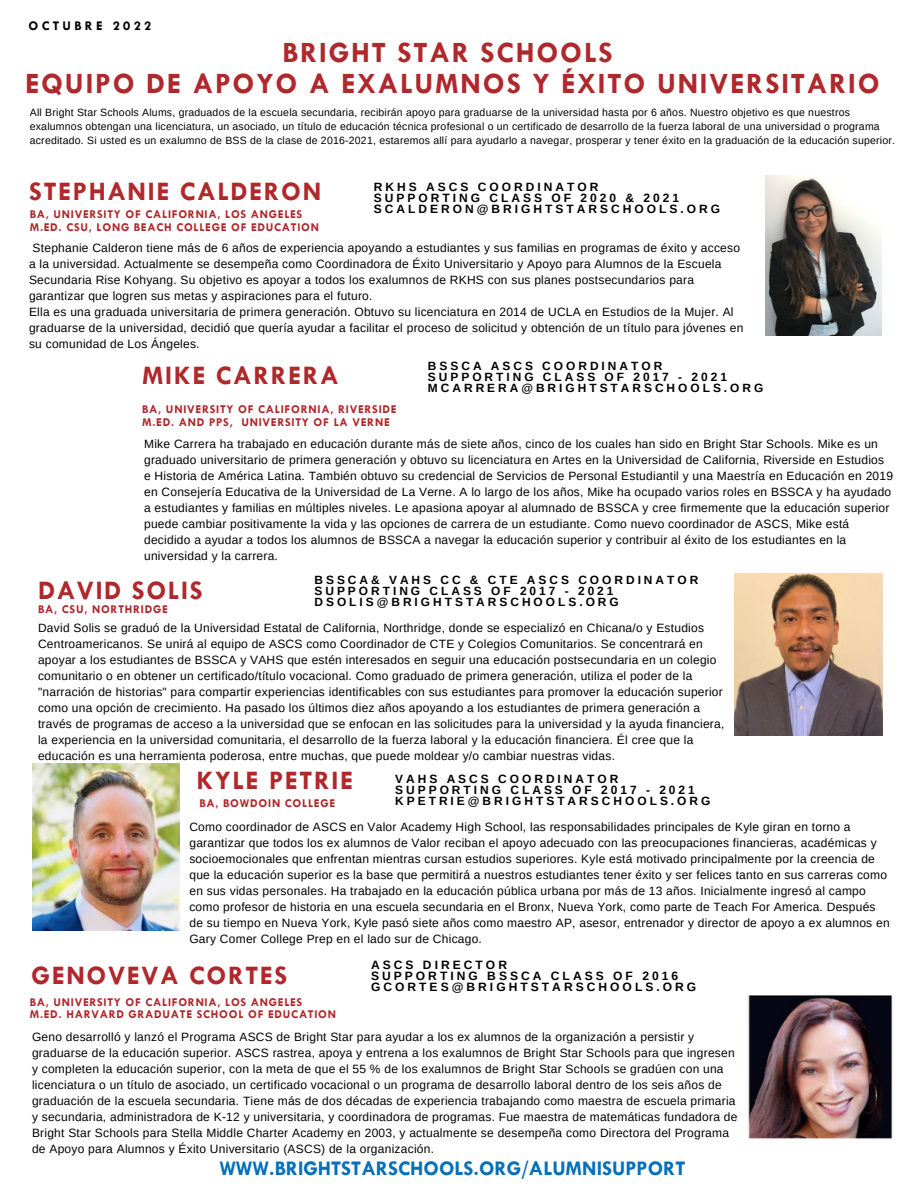
<style>
.page{position:relative;width:918px;height:1188px;background:#fff}
.page>*{position:absolute;margin:0;border:0;box-sizing:border-box;transform-origin:0 0}
.t1{font:700 29.85px/30.8px "Tw Cen";letter-spacing:.06em;color:#af282c;text-align:center}
.t2{font:700 27px "Tw Cen";letter-spacing:.06em;color:#af282c}
.t3{font:700 21px "Tw Cen";color:#0370ba}
.t4{font:700 13.35px "Tw Cen";letter-spacing:.25em;color:#000}
.t5{font:12px/16px "Arimo";letter-spacing:.02em;color:#000}
.t6{font:700 12px/10.9px "Arimo";letter-spacing:.25em;color:#000}
.t7{font:700 12px/12.5px "Tw Cen";letter-spacing:.06em;color:#af282c}
.t8{font:10.5px/14px "Arimo";letter-spacing:.02em;color:#000}
</style>
<div class="page">
<img style="left:32px;top:764px;width:147px;height:166px">
<img style="left:746px;top:995px;width:146px;height:144px">
<img style="left:766px;top:175px;width:115px;height:160px">
<img style="left:735px;top:574px;width:147px;height:162px">
<p class="t4" style="left:28px;top:19px;width:124px">OCTUBRE 2022</p>
<h1 class="t1" style="left:25px;top:37px;width:856px">BRIGHT STAR SCHOOLS<br>EQUIPO DE APOYO A EXALUMNOS Y ÉXITO UNIVERSITARIO</h1>
<p class="t8" style="left:30px;top:105px;width:867px">All Bright Star Schools Alums, graduados de la escuela secundaria, recibirán apoyo para graduarse de la universidad hasta por 6 años. Nuestro objetivo es que nuestros exalumnos obtengan una licenciatura, un asociado, un título de educación técnica profesional o un certificado de desarrollo de la fuerza laboral de una universidad o programa acreditado. Si usted es un exalumno de BSS de la clase de 2016-2021, estaremos allí para ayudarlo a navegar, prosperar y tener éxito en la graduación de la educación superior.</p>
<h2 class="t2" style="left:29px;top:177px;width:294px">STEPHANIE CALDERON</h2>
<p class="t7" style="left:30px;top:208px;width:291px">BA, UNIVERSITY OF CALIFORNIA, LOS ANGELES<br>M.ED. CSU, LONG BEACH COLLEGE OF EDUCATION</p>
<p class="t6" style="left:374px;top:182px;width:348px">RKHS ASCS COORDINATOR<br>SUPPORTING CLASS OF 2020 &amp; 2021<br>SCALDERON@BRIGHTSTARSCHOOLS.ORG</p>
<p class="t5" style="left:29px;top:240px;width:716px">Stephanie Calderon tiene más de 6 años de experiencia apoyando a estudiantes y sus familias en programas de éxito y acceso a la universidad. Actualmente se desempeña como Coordinadora de Éxito Universitario y Apoyo para Alumnos de la Escuela Secundaria Rise Kohyang. Su objetivo es apoyar a todos los exalumnos de RKHS con sus planes postsecundarios para garantizar que logren sus metas y aspiraciones para el futuro.<br>Ella es una graduada universitaria de primera generación. Obtuvo su licenciatura en 2014 de UCLA en Estudios de la Mujer. Al graduarse de la universidad, decidió que quería ayudar a facilitar el proceso de solicitud y obtención de un título para jóvenes en su comunidad de Los Ángeles.</p>
<p class="t6" style="left:428px;top:361px;width:301px">BSSCA ASCS COORDINATOR<br>SUPPORTING CLASS OF 2017 - 2021</p>
<h2 class="t2" style="left:142px;top:361px;width:198px">MIKE CARRERA</h2>
<p class="t6" style="left:428px;top:383px;width:337px">MCARRERA@BRIGHTSTARSCHOOLS.ORG</p>
<p class="t7" style="left:142px;top:403px;width:256px">BA, UNIVERSITY OF CALIFORNIA, RIVERSIDE<br>M.ED. AND PPS, UNIVERSITY OF LA VERNE</p>
<p class="t5" style="left:144px;top:436px;width:750px">Mike Carrera ha trabajado en educación durante más de siete años, cinco de los cuales han sido en Bright Star Schools. Mike es un graduado universitario de primera generación y obtuvo su licenciatura en Artes en la Universidad de California, Riverside en Estudios e Historia de América Latina. También obtuvo su credencial de Servicios de Personal Estudiantil y una Maestría en Educación en 2019 en Consejería Educativa de la Universidad de La Verne. A lo largo de los años, Mike ha ocupado varios roles en BSSCA y ha ayudado a estudiantes y familias en múltiples niveles. Le apasiona apoyar al alumnado de BSSCA y cree firmemente que la educación superior puede cambiar positivamente la vida y las opciones de carrera de un estudiante. Como nuevo coordinador de ASCS, Mike está decidido a ayudar a todos los alumnos de BSSCA a navegar la educación superior y contribuir al éxito de los estudiantes en la universidad y la carrera.</p>
<p class="t6" style="left:315px;top:574px;width:385px">BSSCA&amp; VAHS CC &amp; CTE ASCS COORDINATOR<br>SUPPORTING CLASS OF 2017 - 2021<br>DSOLIS@BRIGHTSTARSCHOOLS.ORG</p>
<p class="t5" style="left:38px;top:620px;width:688px">David Solis se graduó de la Universidad Estatal de California, Northridge, donde se especializó en Chicana/o y Estudios Centroamericanos. Se unirá al equipo de ASCS como Coordinador de CTE y Colegios Comunitarios. Se concentrará en apoyar a los estudiantes de BSSCA y VAHS que estén interesados en seguir una educación postsecundaria en un colegio comunitario o en obtener un certificado/título vocacional. Como graduado de primera generación, utiliza el poder de la "narración de historias" para compartir experiencias identificables con sus estudiantes para promover la educación superior como una opción de crecimiento. Ha pasado los últimos diez años apoyando a los estudiantes de primera generación a través de programas de acceso a la universidad que se enfocan en las solicitudes para la universidad y la ayuda financiera, la experiencia en la universidad comunitaria, el desarrollo de la fuerza laboral y la educación financiera. Él cree que la educación es una herramienta poderosa, entre muchas, que puede moldear y/o cambiar nuestras vidas.</p>
<h2 class="t2" style="left:38px;top:576px;width:166px">DAVID SOLIS</h2>
<p class="t7" style="left:38px;top:603px;width:131px">BA, CSU, NORTHRIDGE</p>
<h2 class="t2" style="left:196px;top:765px;width:158px">KYLE PETRIE</h2>
<p class="t7" style="left:199px;top:797px;width:137px">BA, BOWDOIN COLLEGE</p>
<p class="t6" style="left:395px;top:773px;width:317px">VAHS ASCS COORDINATOR<br>SUPPORTING CLASS OF 2017 - 2021<br>KPETRIE@BRIGHTSTARSCHOOLS.ORG</p>
<p class="t5" style="left:189px;top:819px;width:702px">Como coordinador de ASCS en Valor Academy High School, las responsabilidades principales de Kyle giran en torno a garantizar que todos los ex alumnos de Valor reciban el apoyo adecuado con las preocupaciones financieras, académicas y socioemocionales que enfrentan mientras cursan estudios superiores. Kyle está motivado principalmente por la creencia de que la educación superior es la base que permitirá a nuestros estudiantes tener éxito y ser felices tanto en sus carreras como en sus vidas personales. Ha trabajado en la educación pública urbana por más de 13 años. Inicialmente ingresó al campo como profesor de historia en una escuela secundaria en el Bronx, Nueva York, como parte de Teach For America. Después de su tiempo en Nueva York, Kyle pasó siete años como maestro AP, asesor, entrenador y director de apoyo a ex alumnos en Gary Comer College Prep en el lado sur de Chicago.</p>
<h2 class="t2" style="left:32px;top:961px;width:257px">GENOVEVA CORTES</h2>
<p class="t7" style="left:30px;top:996px;width:308px">BA, UNIVERSITY OF CALIFORNIA, LOS ANGELES<br>M.ED. HARVARD GRADUATE SCHOOL OF EDUCATION</p>
<p class="t6" style="left:371px;top:959px;width:327px">ASCS DIRECTOR<br>SUPPORTING BSSCA CLASS OF 2016<br>GCORTES@BRIGHTSTARSCHOOLS.ORG</p>
<p class="t5" style="left:32px;top:1029px;width:707px">Geno desarrolló y lanzó el Programa ASCS de Bright Star para ayudar a los ex alumnos de la organización a persistir y graduarse de la educación superior. ASCS rastrea, apoya y entrena a los exalumnos de Bright Star Schools para que ingresen y completen la educación superior, con la meta de que el 55 % de los exalumnos de Bright Star Schools se gradúen con una licenciatura o un título de asociado, un certificado vocacional o un programa de desarrollo laboral dentro de los seis años de graduación de la escuela secundaria. Tiene más de dos décadas de experiencia trabajando como maestra de escuela primaria y secundaria, administradora de K-12 y universitaria, y coordinadora de programas. Fue maestra de matemáticas fundadora de Bright Star Schools para Stella Middle Charter Academy en 2003, y actualmente se desempeña como Directora del Programa de Apoyo para Alumnos y Éxito Universitario (ASCS) de la organización.</p>
<h3 class="t3" style="left:219px;top:1157px;width:468px">WWW.BRIGHTSTARSCHOOLS.ORG/ALUMNISUPPORT</h3>
</div>
